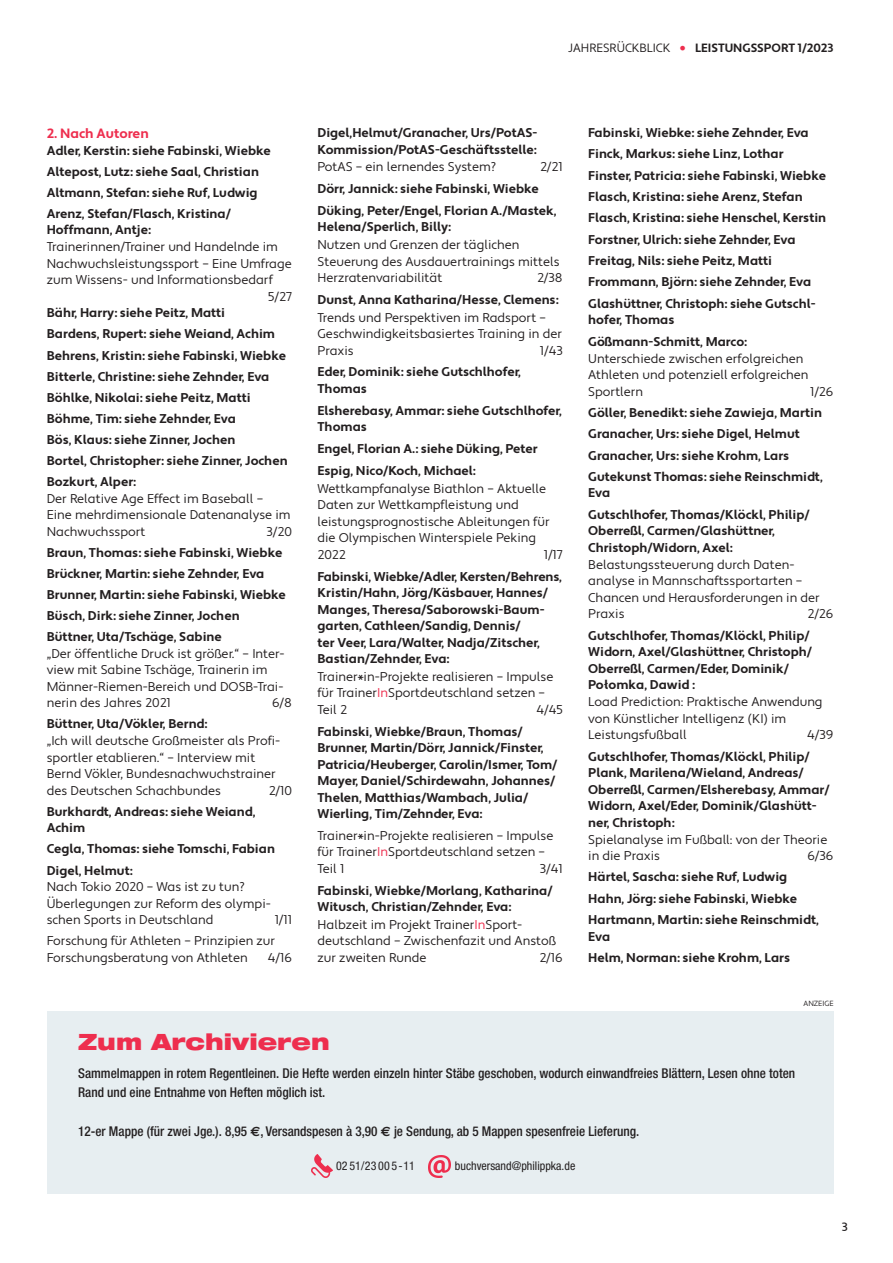
<style>
.page{position:relative;width:893px;height:1263px;background:#fff}
.page>*{position:absolute;margin:0;border:0;box-sizing:border-box;transform-origin:0 0}
.t1{font:900 expanded 22.5px "Helvetica Neue";color:#ee2e4e}
.t2{font:500 condensed 13.5px/19.5px "Helvetica Neue";color:#231f20}
.t3{font:700 13.5px "Apertura";color:#ee2e4e}
.t4{font:700 12.75px/16.5px "Apertura";color:#231f20}
.t5{font:12.75px/16.5px "Apertura";color:#231f20}
.t6{font:condensed 12px "Helvetica Neue";color:#231f20}
.t7{font:700 12px "Apertura";color:#231f20}
.t8{font:500 12px "Apertura";color:#231f20}
.t9{font:7.5px "Apertura";color:#231f20}
.s1{font-weight:400}
.s2{font-weight:400;font-size:22.5px;color:#ee2e4e}
.s3{color:#ee2e4e}
.s4{font-weight:700}
.s5{font-family:"Euro Sans";font-weight:700;font-stretch:normal}
</style>
<div class="page">
<div style="left:47px;top:1011px;width:786px;height:182px;background:#e7eef1"></div>
<img style="left:429px;top:1155px;width:21px;height:22px">
<img style="left:311px;top:1155px;width:21px;height:22px">
<p class="t7" style="left:568px;top:43px;width:267px"><span class="s1">JAHRESRÜCKBLICK</span> <span class="s2">•</span> LEISTUNGSSPORT 1/2023</p>
<p class="t3" style="left:47px;top:128px;width:103px">2. Nach Autoren</p>
<p class="t4" style="left:47px;top:141px;width:226px;line-height:21px">Adler, Kerstin: siehe Fabinski, Wiebke Altepost, Lutz: siehe Saal, Christian Altmann, Stefan: siehe Ruf, Ludwig Arenz, Stefan/Flasch, Kristina/</p>
<p class="t4" style="left:47px;top:223px;width:105px">Hoffmann, Antje:</p>
<p class="t5" style="left:47px;top:240px;width:233px">Trainerinnen/Trainer und Handelnde im</p>
<p class="t5" style="left:47px;top:256px;width:247px">Nachwuchsleistungssport – Eine Umfrage</p>
<p class="t5" style="left:47px;top:273px;width:228px">zum Wissens- und Informations bedarf</p>
<p class="t5" style="left:268px;top:289px;width:25px">5/27</p>
<p class="t4" style="left:47px;top:304px;width:242px;line-height:21px">Bähr, Harry: siehe Peitz, Matti<br>Bardens, Rupert: siehe Weiand, Achim Behrens, Kristin: siehe Fabinski, Wiebke Bitterle, Christine: siehe Zehnder, Eva Böhlke, Nikolai: siehe Peitz, Matti Böhme, Tim: siehe Zehnder, Eva<br>Bös, Klaus: siehe Zinner, Jochen<br>Bortel, Christopher: siehe Zinner, Jochen Bozkurt, Alper:</p>
<p class="t5" style="left:47px;top:491px;width:245px">Der Relative Age Effect im Baseball –<br>Eine mehrdimensionale Datenanalyse im<br>Nachwuchssport</p>
<p class="t5" style="left:267px;top:524px;width:27px">3/20</p>
<p class="t4" style="left:47px;top:543px;width:241px;line-height:21px">Braun, Thomas: siehe Fabinski, Wiebke Brückner, Martin: siehe Zehnder, Eva Brunner, Martin: siehe Fabinski, Wiebke Büsch, Dirk: siehe Zinner, Jochen Büttner, Uta/Tschäge, Sabine</p>
<p class="t5" style="left:47px;top:646px;width:239px">„Der öffentliche Druck ist größer.“ – Inter&shy;view mit Sabine Tschäge, Trainerin im Männer-Riemen-Bereich und DOSB-Trai&shy;nerin des Jahres 2021</p>
<p class="t5" style="left:272px;top:696px;width:21px">6/8</p>
<p class="t4" style="left:47px;top:717px;width:162px">Büttner, Uta/Vökler, Bernd:</p>
<p class="t5" style="left:47px;top:734px;width:235px">„Ich will deutsche Großmeister als Profi&shy;sportler etablieren.“ – Interview mit Bernd Vökler, Bundesnachwuchstrainer des Deutschen Schachbundes</p>
<p class="t5" style="left:269px;top:783px;width:25px">2/10</p>
<p class="t4" style="left:47px;top:804px;width:210px">Burkhardt, Andreas: siehe Weiand,<br>Achim</p>
<p class="t4" style="left:47px;top:840px;width:230px;line-height:21px">Cegla, Thomas: siehe Tomschi, Fabian<br>Digel, Helmut:</p>
<p class="t5" style="left:47px;top:880px;width:226px">Nach Tokio 2020 – Was ist zu tun?<br>Überlegungen zur Reform des olympi&shy;schen Sports in Deutschland</p>
<p class="t5" style="left:47px;top:911px;width:247px;line-height:21px;text-indent:228px">1/11<br>Forschung für Athleten – Prinzipien zur</p>
<p class="t5" style="left:47px;top:950px;width:202px">Forschungsberatung von Athleten</p>
<p class="t5" style="left:268px;top:950px;width:25px">4/16</p>
<p class="t4" style="left:317px;top:126px;width:221px">Digel,Helmut/Granacher, Urs/PotAS-<br>Kommission/PotAS-Geschäftsstelle:</p>
<p class="t5" style="left:317px;top:160px;width:180px">PotAS – ein lernendes System?</p>
<p class="t5" style="left:540px;top:160px;width:24px">2/21</p>
<p class="t4" style="left:317px;top:179px;width:241px;line-height:21.9px">Dörr, Jannick: siehe Fabinski, Wiebke<br>Düking, Peter/Engel, Florian A./Mastek,</p>
<p class="t4" style="left:317px;top:220px;width:135px">Helena/Sperlich, Billy:</p>
<p class="t5" style="left:317px;top:238px;width:244px">Nutzen und Grenzen der täglichen<br>Steuerung des Ausdauertrainings mittels<br>Herzratenvariabilität</p>
<p class="t5" style="left:537px;top:271px;width:27px">2/38</p>
<p class="t4" style="left:317px;top:293px;width:242px">Dunst, Anna Katharina/Hesse, Clemens:</p>
<p class="t5" style="left:317px;top:310px;width:246px">Trends und Perspektiven im Radsport –<br>Geschwindigkeitsbasiertes Training in der<br>Praxis</p>
<p class="t5" style="left:540px;top:343px;width:24px">1/43</p>
<p class="t4" style="left:317px;top:365px;width:205px">Eder, Dominik: siehe Gutschlhofer,<br>Thomas</p>
<p class="t4" style="left:317px;top:403px;width:246px">Elsherebasy, Ammar: siehe Gutschlhofer,<br>Thomas</p>
<p class="t4" style="left:317px;top:439px;width:222px;line-height:21.9px">Engel, Florian A.: siehe Düking, Peter<br>Espig, Nico/Koch, Michael:</p>
<p class="t5" style="left:317px;top:481px;width:234px">Wettkampfanalyse Biathlon – Aktuelle<br>Daten zur Wettkampfleistung und leistungsprognostische Ableitungen für die Olympischen Winterspiele Peking<br>2022</p>
<p class="t5" style="left:544px;top:547px;width:20px">1/17</p>
<p class="t4" style="left:317px;top:569px;width:246px">Fabinski, Wiebke/Adler, Kersten/Behrens, Kristin/Hahn, Jörg/Käsbauer, Hannes/ Manges, Theresa/Saborowski-Baum&shy;garten, Cathleen/Sandig, Dennis/<br>ter Veer, Lara/Walter, Nadja/Zitscher, Bastian/Zehnder, Eva:</p>
<p class="t5" style="left:317px;top:669px;width:237px">Trainer*in-Projekte realisieren – Impulse für Trainer<span class="s3">In</span>Sportdeutschland setzen –<br>Teil 2</p>
<p class="t5" style="left:537px;top:702px;width:28px">4/45</p>
<p class="t4" style="left:317px;top:724px;width:241px">Fabinski, Wiebke/Braun, Thomas/ Brunner, Martin/Dörr, Jannick/Finster, Patricia/Heuberger, Carolin/Ismer, Tom/ Mayer, Daniel/Schirdewahn, Johannes/ Thelen, Matthias/Wambach, Julia/ Wierling, Tim/Zehnder, Eva:</p>
<p class="t5" style="left:317px;top:828px;width:237px">Trainer*in-Projekte realisieren – Impulse für Trainer<span class="s3">In</span>Sportdeutschland setzen –<br>Teil 1</p>
<p class="t5" style="left:540px;top:861px;width:24px">3/41</p>
<p class="t5" style="left:317px;top:883px;width:240px"><span class="s4">Fabinski, Wiebke/Morlang, Katharina/ Witusch, Christian/Zehnder, Eva:<br></span>Halbzeit im Projekt Trainer<span class="s3">In</span>Sport&shy;deutschland – Zwischenfazit und Anstoß zur zweiten Runde</p>
<p class="t5" style="left:539px;top:950px;width:25px">2/16</p>
<h1 class="t1" style="left:78px;top:1033px;width:253px">Zum Archivieren</h1>
<p class="t4" style="left:588px;top:123px;width:239px;line-height:21.3px">Fabinski, Wiebke: siehe Zehnder, Eva Finck, Markus: siehe Linz, Lothar Finster, Patricia: siehe Fabinski, Wiebke Flasch, Kristina: siehe Arenz, Stefan Flasch, Kristina: siehe Henschel, Kerstin Forstner, Ulrich: siehe Zehnder, Eva Freitag, Nils: siehe Peitz, Matti Frommann, Björn: siehe Zehnder, Eva Glashüttner, Christoph: siehe Gutschl -</p>
<p class="t4" style="left:588px;top:310px;width:160px;line-height:21.3px">hofer, Thomas<br>Gößmann-Schmitt, Marco:</p>
<p class="t5" style="left:588px;top:351px;width:222px">Unterschiede zwischen erfolg reichen<br>Athleten und potenziell erfolgreichen<br>Sportlern</p>
<p class="t5" style="left:810px;top:384px;width:25px">1/26</p>
<p class="t4" style="left:588px;top:403px;width:236px;line-height:21.3px">Göller, Benedikt: siehe Zawieja, Martin Granacher, Urs: siehe Digel, Helmut Granacher, Urs: siehe Krohm, Lars Gutekunst Thomas: siehe Reinschmidt,</p>
<p class="t4" style="left:588px;top:484px;width:223px;line-height:21.3px">Eva<br>Gutschlhofer, Thomas/Klöckl, Philip/</p>
<p class="t4" style="left:588px;top:524px;width:188px">Oberreßl, Carmen/Glashüttner,<br>Christoph/Widorn, Axel:</p>
<p class="t5" style="left:588px;top:557px;width:233px">Belastungssteuerung durch Daten - analyse in Mannschaftssportarten –<br>Chancen und Herausforderungen in der<br>Praxis</p>
<p class="t5" style="left:807px;top:607px;width:28px">2/26</p>
<p class="t4" style="left:588px;top:628px;width:225px">Gutschlhofer, Thomas/Klöckl, Philip/<br>Widorn, Axel/Glashüttner, Christoph/<br>Oberreßl, Carmen/Eder, Dominik/<br>Połomka, Dawid :</p>
<p class="t5" style="left:588px;top:695px;width:236px">Load Prediction: Praktische Anwendung von Künstlicher Intelligenz (KI) im<br>Leistungsfußball</p>
<p class="t5" style="left:807px;top:728px;width:28px">4/39</p>
<p class="t4" style="left:588px;top:749px;width:243px">Gutschlhofer, Thomas/Klöckl, Philip/ Plank, Marilena/Wieland, Andreas/ Oberreßl, Carmen/Elsherebasy, Ammar/ Widorn, Axel/Eder, Dominik/Glashütt&shy;ner, Christoph:</p>
<p class="t5" style="left:588px;top:832px;width:241px">Spielanalyse im Fußball: von der Theorie in die Praxis</p>
<p class="t5" style="left:807px;top:849px;width:28px">6/36</p>
<p class="t4" style="left:588px;top:868px;width:232px;line-height:21.3px">Härtel, Sascha: siehe Ruf, Ludwig<br>Hahn, Jörg: siehe Fabinski, Wiebke<br>Hartmann, Martin: siehe Reinschmidt,</p>
<p class="t4" style="left:588px;top:927px;width:203px;line-height:21.3px">Eva<br>Helm, Norman: siehe Krohm, Lars</p>
<p class="t9" style="left:803px;top:1000px;width:31px">ANZEIGE</p>
<p class="t2" style="left:78px;top:1064px;width:718px">Sammelmappen in rotem Regentleinen. Die Hefte werden einzeln hinter Stäbe geschoben, wodurch einwandfreies Blättern, Lesen ohne toten<br>Rand und eine Entnahme von Heften möglich ist.</p>
<p class="t2" style="left:78px;top:1123px;width:563px">12-er Mappe (für zwei Jge.). 8,95 <span class="s5">€</span>, Versand spesen à 3,90 <span class="s5">€</span> je Sendung, ab 5 Mappen spesenfreie Lieferung.</p>
<p class="t6" style="left:336px;top:1161px;width:80px">02 51/23 00 5-11</p>
<p class="t6" style="left:455px;top:1161px;width:122px">buchversand@philippka.de</p>
<p class="t8" style="left:842px;top:1222px;width:8px">3</p>
</div>
